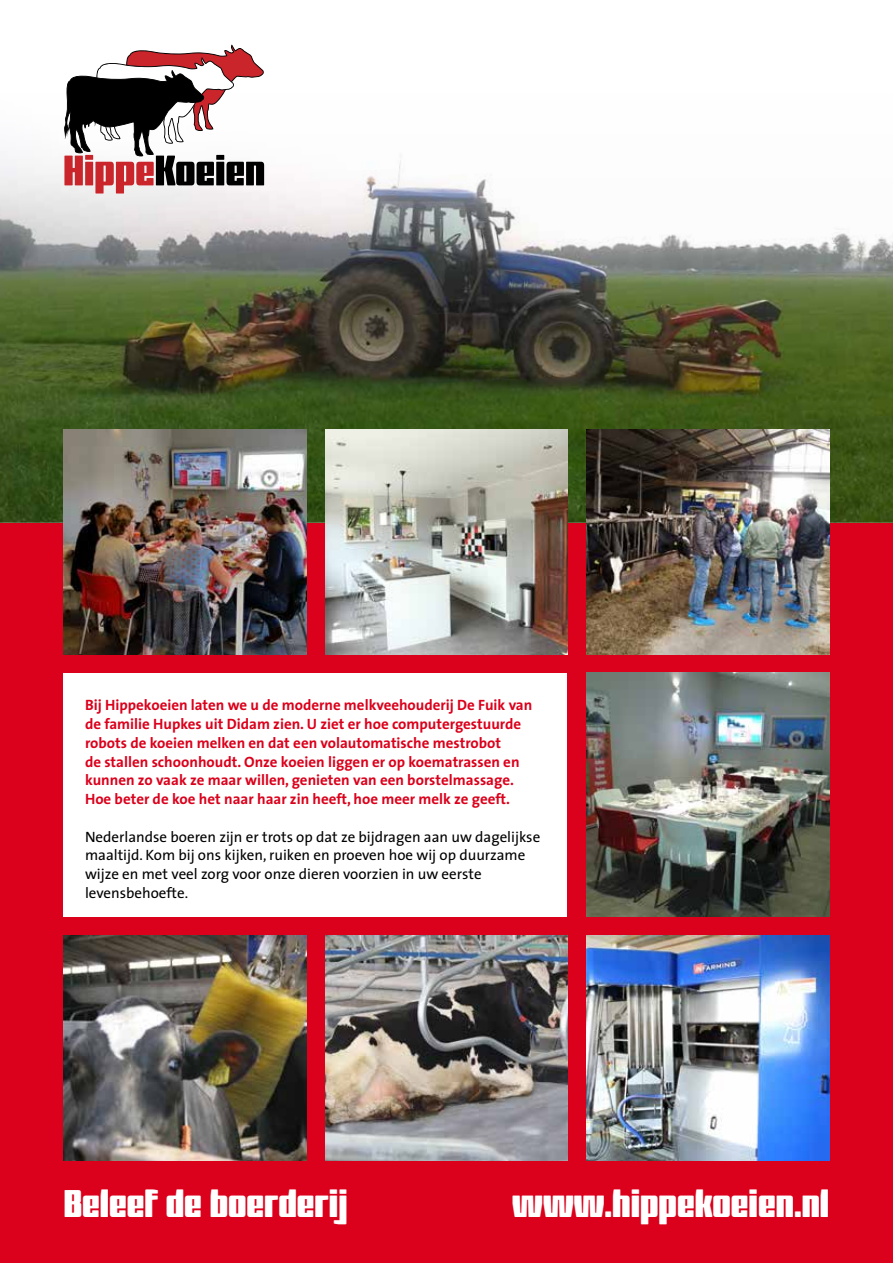
<style>
.page{position:relative;width:893px;height:1263px;background:#fff}
.page>*{position:absolute;margin:0;border:0;box-sizing:border-box;transform-origin:0 0}
.t1{font:39px "Barge";color:#fff}
.t2{font:700 15px/18.8px "The Sans";color:#db001b}
.t3{font:15px/18.8px "The Sans";color:#000}
</style>
<div class="page">
<div style="left:0;top:478px;width:893px;height:785px;background:#db001b"></div>
<img style="left:0;top:156px;width:893px;height:367px">
<svg style="left:63px;top:45px;width:201px;height:148px"></svg>
<img style="left:64px;top:429px;width:242px;height:225px">
<img style="left:587px;top:429px;width:242px;height:225px">
<img style="left:325px;top:429px;width:243px;height:225px">
<div style="left:64px;top:673px;width:503px;height:244px;background:#fff"></div>
<img style="left:64px;top:935px;width:242px;height:225px">
<img style="left:325px;top:935px;width:243px;height:225px">
<img style="left:587px;top:935px;width:242px;height:225px">
<img style="left:587px;top:673px;width:242px;height:244px">
<p class="t2" style="left:85px;top:695px;width:449px">Bij Hippekoeien laten we u de moderne melkveehouderij De Fuik van de familie Hupkes uit Didam zien. U ziet er hoe computergestuurde robots de koeien melken en dat een volautomatische mestrobot<br>de stallen schoonhoudt. Onze koeien liggen er op koematrassen en kunnen zo vaak ze maar willen, genieten van een borstelmassage.<br>Hoe beter de koe het naar haar zin heeft, hoe meer melk ze geeft.</p>
<p class="t3" style="left:85px;top:827px;width:457px">Nederlandse boeren zijn er trots op dat ze bijdragen aan uw dagelijkse maaltijd. Kom bij ons kijken, ruiken en proeven hoe wij op duurzame wijze en met veel zorg voor onze dieren voorzien in uw eerste levensbehoefte.</p>
<h1 class="t1" style="left:64px;top:1179px;width:285px">Beleef de boerderij</h1>
<h1 class="t1" style="left:512px;top:1179px;width:318px">www.hippekoeien.nl</h1>
</div>
